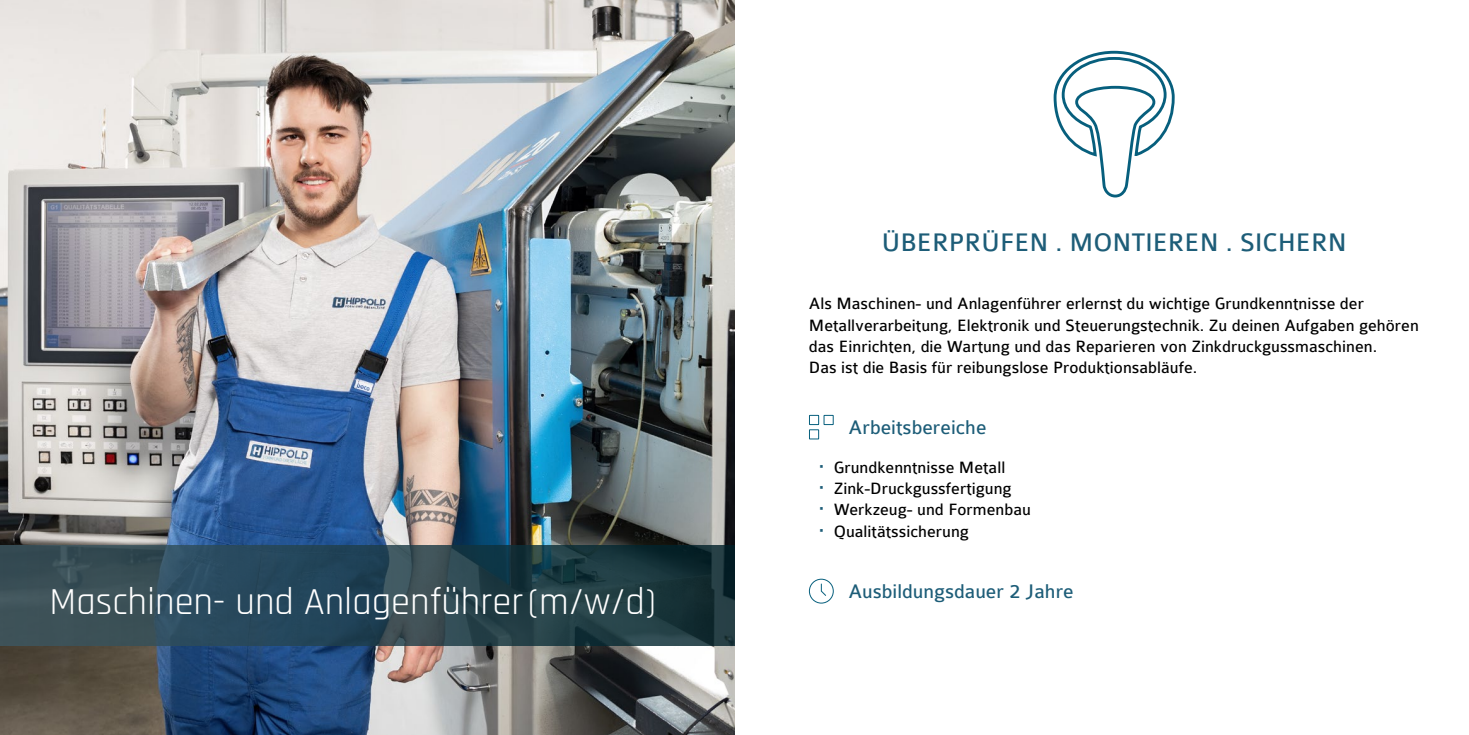
<style>
.page{position:relative;width:1469px;height:735px;background:#fff}
.page>*{position:absolute;margin:0;border:0;box-sizing:border-box;transform-origin:0 0}
.t1{font:38.5px "Rajdhani";color:#fff}
.t2{font:27.12px "Colaborate";color:#1d5d78}
.t3{font:21px "Colaborate";color:#1d5d78}
.t4{font:17.5px/21px "Colaborate";color:#000}
</style>
<div class="page">
<img style="left:0;top:0;width:734px;height:734px">
<svg style="left:1053px;top:50px;width:122px;height:148px"></svg>
<svg style="left:0;top:545px;width:734px;height:100px;background:#294550"></svg>
<div style="left:809px;top:578px;width:24px;height:25px;border:1px solid #075f7d;border-radius:50%"></div>
<svg style="left:820px;top:583px;width:6px;height:12px"></svg>
<div style="left:809px;top:415px;width:10px;height:9px;border:1px solid #075f7d"></div>
<div style="left:809px;top:429px;width:10px;height:10px;border:1px solid #075f7d"></div>
<div style="left:823px;top:415px;width:10px;height:9px;border:1px solid #075f7d"></div>
<h1 class="t1" style="left:50px;top:579px;width:608px">Maschinen- und Anlagenführer(m/w/d)</h1>
<h2 class="t2" style="left:881px;top:228px;width:466px">ÜBERPRÜFEN . MONTIEREN . SICHERN</h2>
<p class="t4" style="left:809px;top:293px;width:611px">Als Maschinen- und Anlagenführer erlernst du wichtige Grundkenntnisse der Metallverarbeitung, Elektronik und Steuerungstechnik. Zu deinen Aufgaben gehören das Einrichten, die Wartung und das Reparieren von Zinkdruckgussmaschinen.<br>Das ist die Basis für reibungslose Produktionsabläufe.</p>
<p class="t3" style="left:848px;top:416px;width:139px">Arbeitsbereiche</p>
<p class="t4" style="left:833px;top:457px;width:199px">Grundkenntnisse Metall<br>Zink-Druckgussfertigung<br>Werkzeug- und Formenbau<br>Qualitätssicherung</p>
<p class="t3" style="left:848px;top:580px;width:227px">Ausbildungsdauer 2 Jahre</p>
</div>
